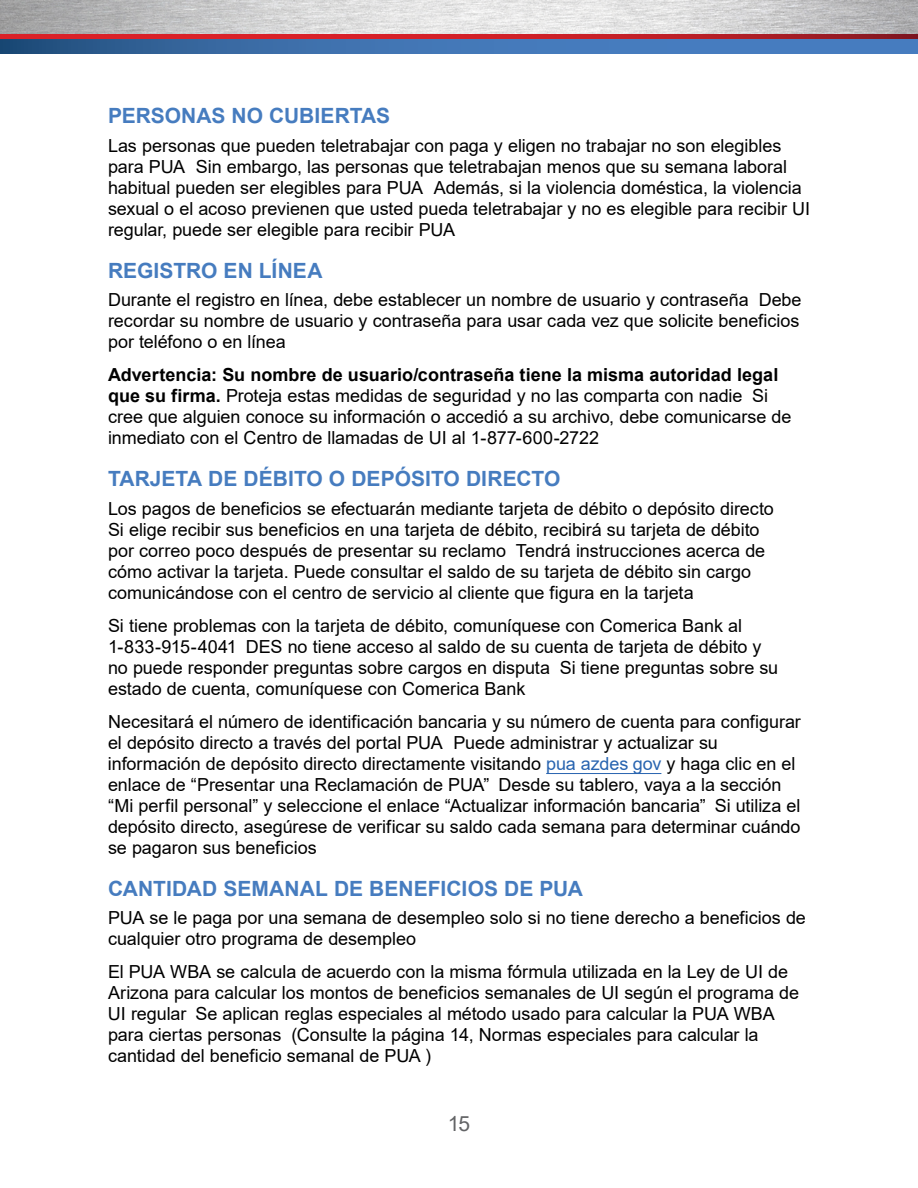
<style>
.page{position:relative;width:918px;height:1188px;background:#fff}
.page>*{position:absolute;margin:0;border:0;box-sizing:border-box;transform-origin:0 0}
.t1{font:700 21px "Arial";letter-spacing:.005em;color:#467cbf}
.t2{font:21px "Arial";color:#636466}
.t3{font:18px/21px "Arial";letter-spacing:-.005em;color:#000}
.s1{font-weight:700}
.s2{color:#2864b0}
</style>
<div class="page">
<svg style="left:0;top:38px;width:918px;height:15px;background:#466ba4"></svg>
<svg style="left:0;top:34px;width:918px;height:4px;background:#c61f26"></svg>
<img style="left:0;top:0;width:918px;height:34px">
<hr style="left:546px;top:773px;width:115px;height:1px;background:#2864b0">
<p class="t1" style="left:108px;top:101px;width:284px">PERSONAS NO CUBIERTAS</p>
<p class="t3" style="left:108px;top:135px;width:704px">Las personas que pueden teletrabajar con paga y eligen no trabajar no son elegibles para PUA Sin embargo, las personas que teletrabajan menos que su semana laboral habitual pueden ser elegibles para PUA Además, si la violencia doméstica, la violencia sexual o el acoso previenen que usted pueda teletrabajar y no es elegible para recibir UI regular, puede ser elegible para recibir PUA</p>
<p class="t1" style="left:108px;top:256px;width:216px">REGISTRO EN LÍNEA</p>
<p class="t3" style="left:108px;top:289px;width:695px;text-align:justify">Durante el registro en línea, debe establecer un nombre de usuario y contraseña Debe recordar su nombre de usuario y contraseña para usar cada vez que solicite beneficios por teléfono o en línea</p>
<p class="t3" style="left:108px;top:364px;width:685px"><span class="s1">Advertencia: Su nombre de usuario/contraseña tiene la misma autoridad legal que su firma.</span> Proteja estas medidas de seguridad y no las comparta con nadie Si cree que alguien conoce su información o accedió a su archivo, debe comunicarse de inmediato con el Centro de llamadas de UI al 1-877-600-2722</p>
<p class="t1" style="left:108px;top:464px;width:454px">TARJETA DE DÉBITO O DEPÓSITO DIRECTO</p>
<p class="t3" style="left:108px;top:498px;width:667px">Los pagos de beneficios se efectuarán mediante tarjeta de débito o depósito directo Si elige recibir sus beneficios en una tarjeta de débito, recibirá su tarjeta de débito por correo poco después de presentar su reclamo Tendrá instrucciones acerca de cómo activar la tarjeta. Puede consultar el saldo de su tarjeta de débito sin cargo comunicándose con el centro de servicio al cliente que figura en la tarjeta</p>
<p class="t3" style="left:108px;top:615px;width:672px">Si tiene problemas con la tarjeta de débito, comuníquese con Comerica Bank al 1-833-915-4041 DES no tiene acceso al saldo de su cuenta de tarjeta de débito y no puede responder preguntas sobre cargos en disputa Si tiene preguntas sobre su estado de cuenta, comuníquese con Comerica Bank</p>
<p class="t3" style="left:108px;top:711px;width:694px">Necesitará el número de identificación bancaria y su número de cuenta para configurar el depósito directo a través del portal PUA Puede administrar y actualizar su información de depósito directo directamente visitando <span class="s2">pua azdes gov</span> y haga clic en el enlace de “Presentar una Reclamación de PUA” Desde su tablero, vaya a la sección “Mi perfil personal” y seleccione el enlace “Actualizar información bancaria” Si utiliza el depósito directo, asegúrese de verificar su saldo cada semana para determinar cuándo se pagaron sus beneficios</p>
<p class="t1" style="left:108px;top:874px;width:477px">CANTIDAD SEMANAL DE BENEFICIOS DE PUA</p>
<p class="t3" style="left:108px;top:907px;width:699px">PUA se le paga por una semana de desempleo solo si no tiene derecho a beneficios de cualquier otro programa de desempleo</p>
<p class="t3" style="left:108px;top:961px;width:693px">El PUA WBA se calcula de acuerdo con la misma fórmula utilizada en la Ley de UI de Arizona para calcular los montos de beneficios semanales de UI según el programa de UI regular Se aplican reglas especiales al método usado para calcular la PUA WBA para ciertas personas (Consulte la página 14, Normas especiales para calcular la cantidad del beneficio semanal de PUA )</p>
<p class="t2" style="left:448px;top:1109px;width:24px">15</p>
</div>
